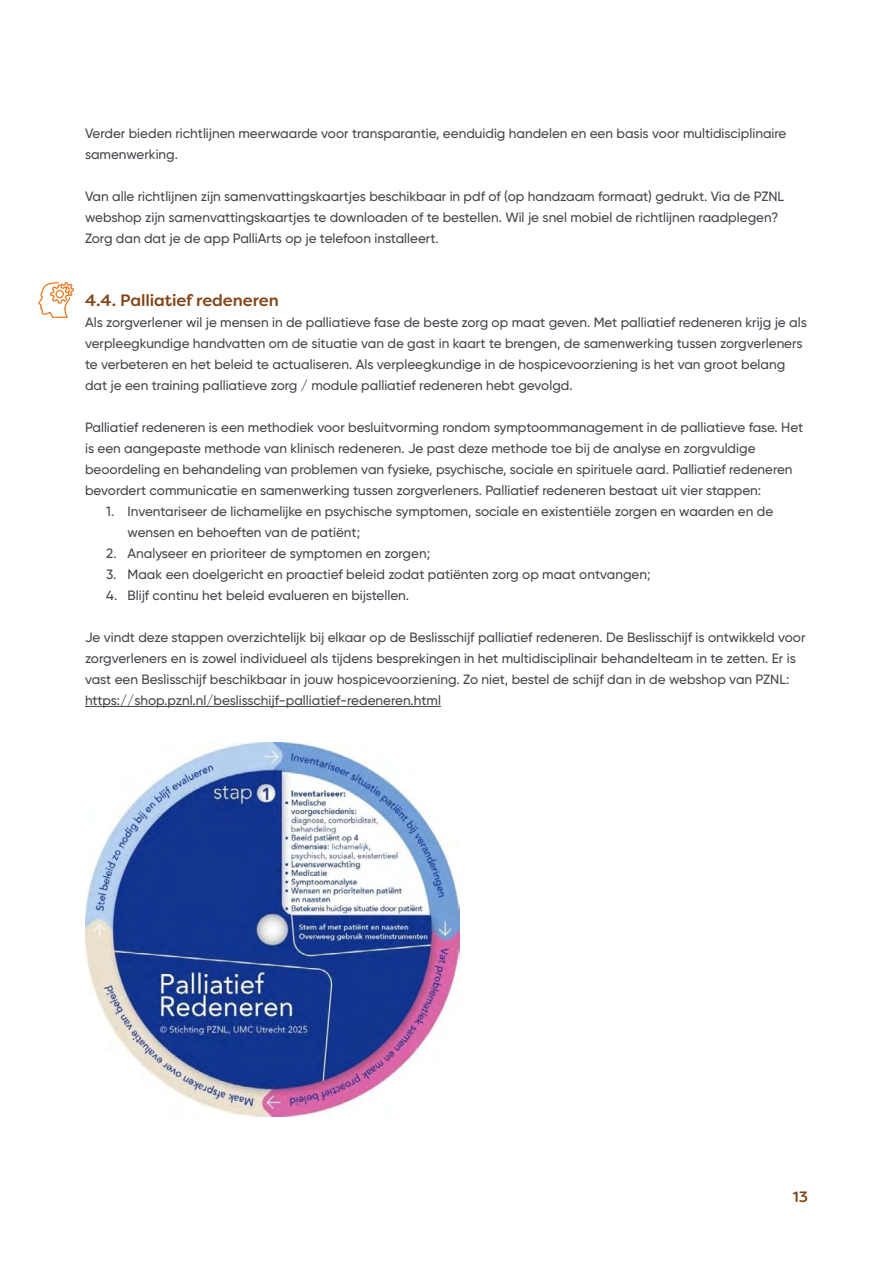
<style>
.page{position:relative;width:893px;height:1263px;background:#fff}
.page>*{position:absolute;margin:0;border:0;box-sizing:border-box;transform-origin:0 0}
.t1{font:500 16.5px "Filson Soft";letter-spacing:-.005em;color:#824517}
.t2{font:500 15px "Filson Soft";color:#824517}
.t3{font:500 13.5px/21px "Gilroy";color:#44464b}
</style>
<div class="page">
<hr style="left:85px;top:706px;width:356px;height:1px;background:#44464b">
<svg style="left:38px;top:282px;width:36px;height:36px"></svg>
<img style="left:85px;top:742px;width:374px;height:374px">
<p class="t3" style="left:85px;top:123px;width:703px">Verder bieden richtlijnen meerwaarde voor transparantie, eenduidig handelen en een basis voor multidisciplinaire samenwerking.</p>
<p class="t3" style="left:85px;top:186px;width:701px">Van alle richtlijnen zijn samenvattingskaartjes beschikbaar in pdf of (op handzaam formaat) gedrukt. Via de PZNL webshop zijn samenvattingskaartjes te downloaden of te bestellen. Wil je snel mobiel de richtlijnen raadplegen?<br>Zorg dan dat je de app PalliArts op je telefoon installeert.</p>
<p class="t1" style="left:85px;top:290px;width:195px">4.4. Palliatief redeneren</p>
<p class="t3" style="left:85px;top:312px;width:723px">Als zorgverlener wil je mensen in de palliatieve fase de beste zorg op maat geven. Met palliatief redeneren krijg je als verpleegkundige handvatten om de situatie van de gast in kaart te brengen, de samenwerking tussen zorgverleners te verbeteren en het beleid te actualiseren. Als verpleegkundige in de hospicevoorziening is het van groot belang dat je een training palliatieve zorg / module palliatief redeneren hebt gevolgd.</p>
<p class="t3" style="left:85px;top:417px;width:720px">Palliatief redeneren is een methodiek voor besluitvorming rondom symptoommanagement in de palliatieve fase. Het is een aangepaste methode van klinisch redeneren. Je past deze methode toe bij de analyse en zorgvuldige beoordeling en behandeling van problemen van fysieke, psychische, sociale en spirituele aard. Palliatief redeneren bevordert communicatie en samenwerking tussen zorgverleners. Palliatief redeneren bestaat uit vier stappen:</p>
<p class="t3" style="left:128px;top:501px;width:647px;text-indent:-21px">1. Inventariseer de lichamelijke en psychische symptomen, sociale en existentiële zorgen en waarden en de wensen en behoeften van de patiënt;</p>
<p class="t3" style="left:106px;top:543px;width:325px">2. Analyseer en prioriteer de symptomen en zorgen;</p>
<p class="t3" style="left:106px;top:564px;width:546px">3. Maak een doelgericht en proactief beleid zodat patiënten zorg op maat ontvangen;</p>
<p class="t3" style="left:106px;top:585px;width:304px">4. Blijf continu het beleid evalueren en bijstellen.</p>
<p class="t3" style="left:85px;top:627px;width:722px">Je vindt deze stappen overzichtelijk bij elkaar op de Beslisschijf palliatief redeneren. De Beslisschijf is ontwikkeld voor zorgverleners en is zowel individueel als tijdens besprekingen in het multidisciplinair behandelteam in te zetten. Er is vast een Beslisschijf beschikbaar in jouw hospicevoorziening. Zo niet, bestel de schijf dan in de webshop van PZNL: https://shop.pznl.nl/beslisschijf-palliatief-redeneren.html</p>
<p class="t2" style="left:793px;top:1186px;width:17px">13</p>
</div>
